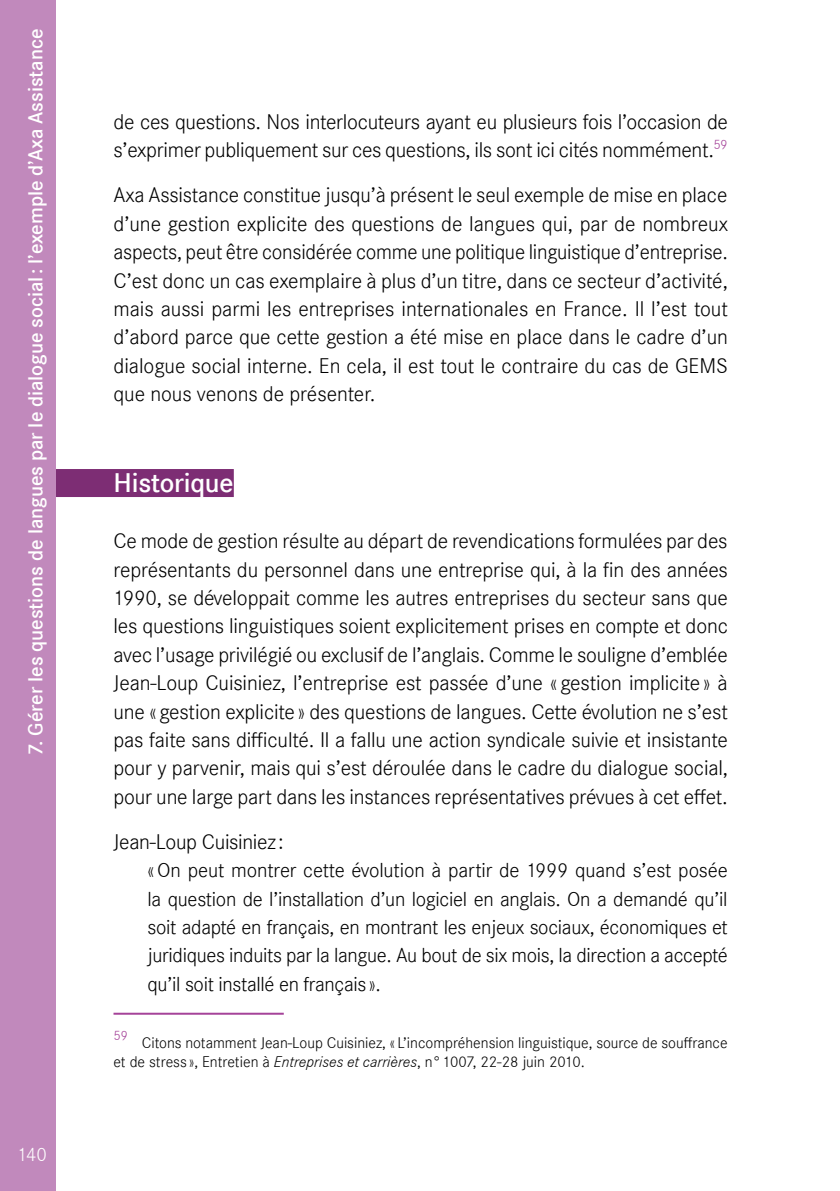
<style>
.page{position:relative;width:840px;height:1191px;background:#fff}
.page>*{position:absolute;margin:0;border:0;box-sizing:border-box;transform-origin:0 0}
.t1{font:600 28px "Corporate S";letter-spacing:-.01em;color:#fff}
.t2{font:22px/28.4px "Corporate S Ligh";letter-spacing:-.015em;color:#000;text-align:justify}
.t3{font:21px/28.4px "Corporate S Ligh";letter-spacing:-.015em;color:#000;text-align:justify}
.t4{font:600 21px "Corporate S";letter-spacing:-.005em;color:#fff}
.t5{font:20px "Corporate S Ligh";color:#fff}
.t6{font:16px/19.2px "Corporate S Ligh";color:#000}
.t7{font:14px "Corporate S Ligh";color:#a54399}
.s1{font-family:"Corpo S Lig";font-style:italic}
</style>
<div class="page">
<div style="left:0;top:469px;width:234px;height:28px;background:#7d2d74"></div>
<hr style="left:113px;top:1012px;width:170px;height:2px;background:#a54399">
<div style="left:0;top:0;width:56px;height:1191px;background:#c189bc"></div>
<p class="t4" style="left:23px;top:755px;width:727px;rotate:-90deg">7. Gérer les questions de langues par le dialogue social: l’exemple d’Axa Assistance</p>
<p class="t5" style="left:17px;top:1143px;width:31px">140</p>
<p class="t2" style="left:113px;top:107px;width:615px">de ces questions. Nos interlocuteurs ayant eu plusieurs fois l’occasion de s’exprimer publiquement sur ces questions, ils sont ici cités nommément.<sup>59</sup></p>
<p class="t2" style="left:113px;top:181px;width:615px">Axa Assistance constitue jusqu’à présent le seul exemple de mise en place d’une gestion explicite des questions de langues qui, par de nombreux aspects, peut être considérée comme une politique linguistique d’entreprise.<br>C’est donc un cas exemplaire à plus d’un titre, dans ce secteur d’activité, mais aussi parmi les entreprises internationales en France. Il l’est tout d’abord parce que cette gestion a été mise en place dans le cadre d’un dialogue social interne. En cela, il est tout le contraire du cas de GEMS que nous venons de présenter.</p>
<p class="t1" style="left:113px;top:466px;width:121px">Historique</p>
<p class="t2" style="left:113px;top:527px;width:615px">Ce mode de gestion résulte au départ de revendications formulées par des représentants du personnel dans une entreprise qui, à la fin des années 1990, se développait comme les autres entreprises du secteur sans que les questions linguistiques soient explicitement prises en compte et donc avec l’usage privilégié ou exclusif de l’anglais. Comme le souligne d’emblée Jean-Loup Cuisiniez, l’entreprise est passée d’une « gestion implicite» à une «gestion explicite» des questions de langues. Cette évolution ne s’est pas faite sans difficulté. Il a fallu une action syndicale suivie et insistante pour y parvenir, mais qui s’est déroulée dans le cadre du dialogue social, pour une large part dans les instances représentatives prévues à cet effet.</p>
<p class="t2" style="left:113px;top:827px;width:171px">Jean-Loup Cuisiniez:</p>
<p class="t3" style="left:147px;top:856px;width:581px">«On peut montrer cette évolution à partir de 1999 quand s’est posée la question de l’installation d’un logiciel en anglais. On a demandé qu’il soit adapté en français, en montrant les enjeux sociaux, économiques et juridiques induits par la langue. Au bout de six mois, la direction a accepté qu’il soit installé en français».</p>
<p class="t7" style="left:113px;top:1027px;width:16px">59</p>
<p class="t6" style="left:113px;top:1033px;width:615px;text-indent:28px">Citons notamment Jean-Loup Cuisiniez, « L’incompréhension linguistique, source de souffrance et de stress », Entretien à <span class="s1">Entreprises et carrières</span>, n°1007, 22-28 juin 2010.</p>
</div>
